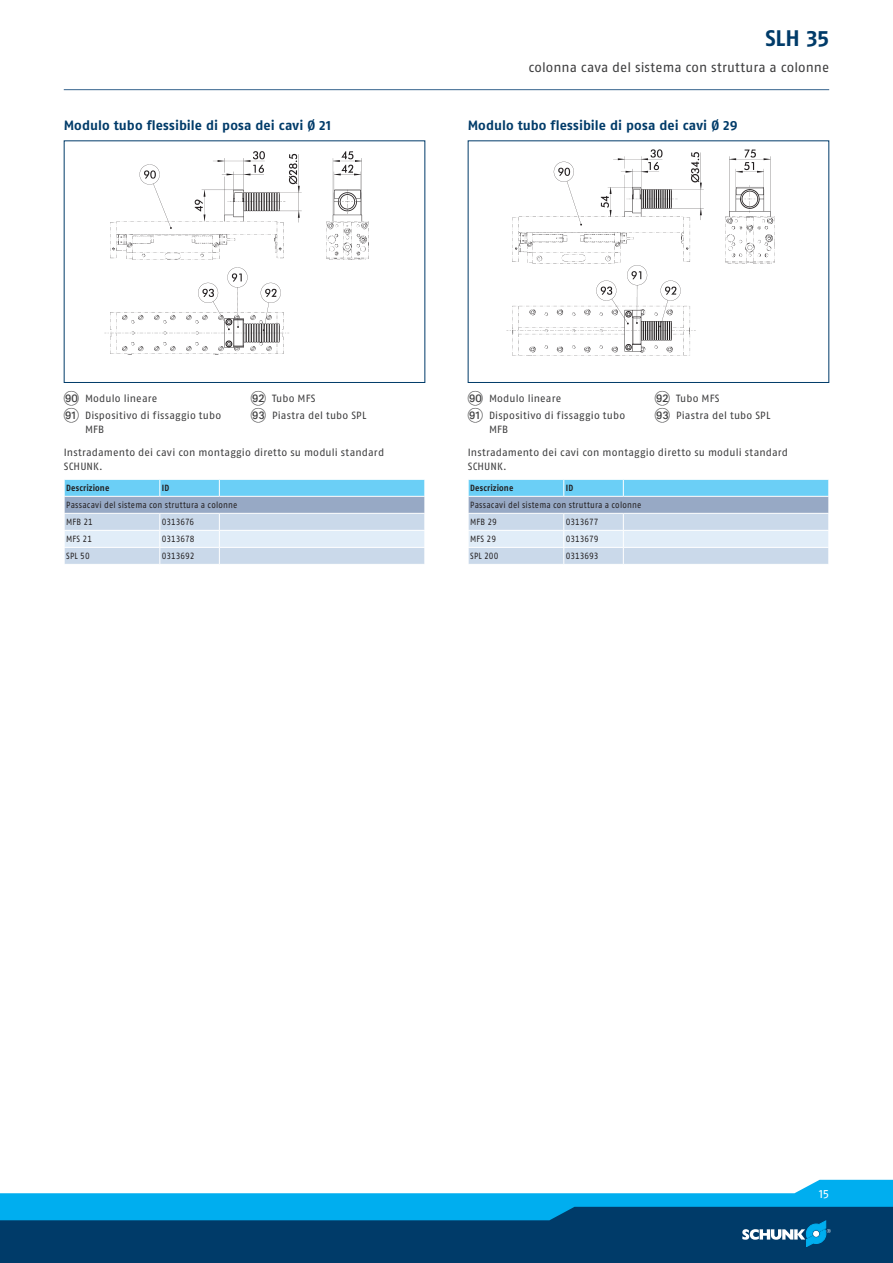
<style>
.page{position:relative;width:893px;height:1263px;background:#fff}
.page>*{position:absolute;margin:0;border:0;box-sizing:border-box;transform-origin:0 0}
.t1{font:700 22.5px "SCHUNK Fago Pro";color:#003b69}
.t2{font:700 13.5px "SCHUNK Fago Pro";letter-spacing:.005em;color:#003b69}
.t3{font:13.5px "SCHUNK Fago Pro";letter-spacing:.005em;color:#3e3e3f}
.t4{font:12px "SCHUNK Fago Pro";color:#fff}
.t5{font:10.5px/17px "SCHUNK Fago Pro";letter-spacing:.015em;color:#3e3e3f}
.t6{font:9px/17px "SCHUNK Fago Pro";letter-spacing:.015em;color:#231f20;scale:.9 1}
.t7{font:9px "SCHUNK Fago Pro";letter-spacing:-.005em;color:#231f20;scale:.9 1}
.t8{font:700 9px "SCHUNK Fago Pro";letter-spacing:.015em;color:#231f20;scale:.9 1}
.t9{font:9px "SCHUNK Fago Pro";letter-spacing:-.01em;color:#231f20;scale:.9 1}
.s1{font-family:"Deco Numbers LH Circle";font-size:15px}
</style>
<div class="page">
<div style="left:0;top:1202px;width:893px;height:61px;background:#003b69"></div>
<svg style="left:0;top:1180px;width:893px;height:67px"></svg>
<hr style="left:64px;top:89px;width:765px;height:1px;background:#35628d">
<div style="left:64px;top:140px;width:361px;height:243px;border:1px solid #003b69"></div>
<img style="left:104px;top:151px;width:265px;height:204px">
<svg style="left:64px;top:479px;width:361px;height:85px;background:#b5d3e9"></svg>
<hr style="left:64px;top:513px;width:96px;height:1px;background:#fff">
<hr style="left:160px;top:513px;width:59px;height:1px;background:#fff">
<hr style="left:219px;top:513px;width:206px;height:1px;background:#fff">
<div style="left:468px;top:140px;width:361px;height:243px;border:1px solid #003b69"></div>
<img style="left:506px;top:149px;width:269px;height:207px">
<svg style="left:468px;top:479px;width:361px;height:85px;background:#b5d3e9"></svg>
<hr style="left:468px;top:513px;width:96px;height:1px;background:#fff">
<hr style="left:564px;top:513px;width:59px;height:1px;background:#fff">
<hr style="left:623px;top:513px;width:206px;height:1px;background:#fff">
<p class="t2" style="left:64px;top:117px;width:269px">Modulo tubo flessibile di posa dei cavi Ø 21</p>
<h1 class="t1" style="left:766px;top:24px;width:65px">SLH 35</h1>
<p class="t3" style="left:528px;top:60px;width:302px">colonna cava del sistema con struttura a colonne</p>
<p class="t2" style="left:468px;top:117px;width:271px">Modulo tubo flessibile di posa dei cavi Ø 29</p>
<p class="t5" style="left:64px;top:390px;width:159px"><span class="s1">IT</span> Modulo lineare<br><span class="s1">IK</span> Dispositivo di fissaggio tubo</p>
<p class="t5" style="left:85px;top:421px;width:21px">MFB</p>
<p class="t5" style="left:251px;top:390px;width:117px"><span class="s1">IL</span> Tubo MFS<br><span class="s1">IM</span> Piastra del tubo SPL</p>
<p class="t5" style="left:64px;top:445px;width:322px;line-height:14.2px">Instradamento dei cavi con montaggio diretto su moduli standard<br>SCHUNK.</p>
<p class="t8" style="left:66px;top:482px;width:49px">Descrizione</p>
<p class="t8" style="left:162px;top:482px;width:10px">ID</p>
<p class="t6" style="left:66px;top:497px;width:192px">Passacavi del sistema con struttura a colonne<br>MFB 21</p>
<p class="t9" style="left:162px;top:517px;width:37px">0313676</p>
<p class="t5" style="left:468px;top:390px;width:159px"><span class="s1">IT</span> Modulo lineare<br><span class="s1">IK</span> Dispositivo di fissaggio tubo</p>
<p class="t5" style="left:489px;top:421px;width:21px">MFB</p>
<p class="t5" style="left:655px;top:390px;width:117px"><span class="s1">IL</span> Tubo MFS<br><span class="s1">IM</span> Piastra del tubo SPL</p>
<p class="t5" style="left:468px;top:445px;width:322px;line-height:14.2px">Instradamento dei cavi con montaggio diretto su moduli standard<br>SCHUNK.</p>
<p class="t8" style="left:470px;top:482px;width:49px">Descrizione</p>
<p class="t8" style="left:566px;top:482px;width:10px">ID</p>
<p class="t6" style="left:470px;top:497px;width:192px">Passacavi del sistema con struttura a colonne<br>MFB 29</p>
<p class="t7" style="left:566px;top:517px;width:38px">0313677</p>
<p class="t6" style="left:66px;top:531px;width:30px">MFS 21</p>
<p class="t7" style="left:162px;top:534px;width:38px">0313678</p>
<p class="t6" style="left:66px;top:548px;width:28px">SPL 50</p>
<p class="t7" style="left:162px;top:551px;width:38px">0313692</p>
<p class="t6" style="left:470px;top:531px;width:30px">MFS 29</p>
<p class="t7" style="left:566px;top:534px;width:38px">0313679</p>
<p class="t6" style="left:470px;top:548px;width:33px">SPL 200</p>
<p class="t7" style="left:566px;top:551px;width:38px">0313693</p>
<p class="t4" style="left:819px;top:1186px;width:12px">15</p>
</div>
